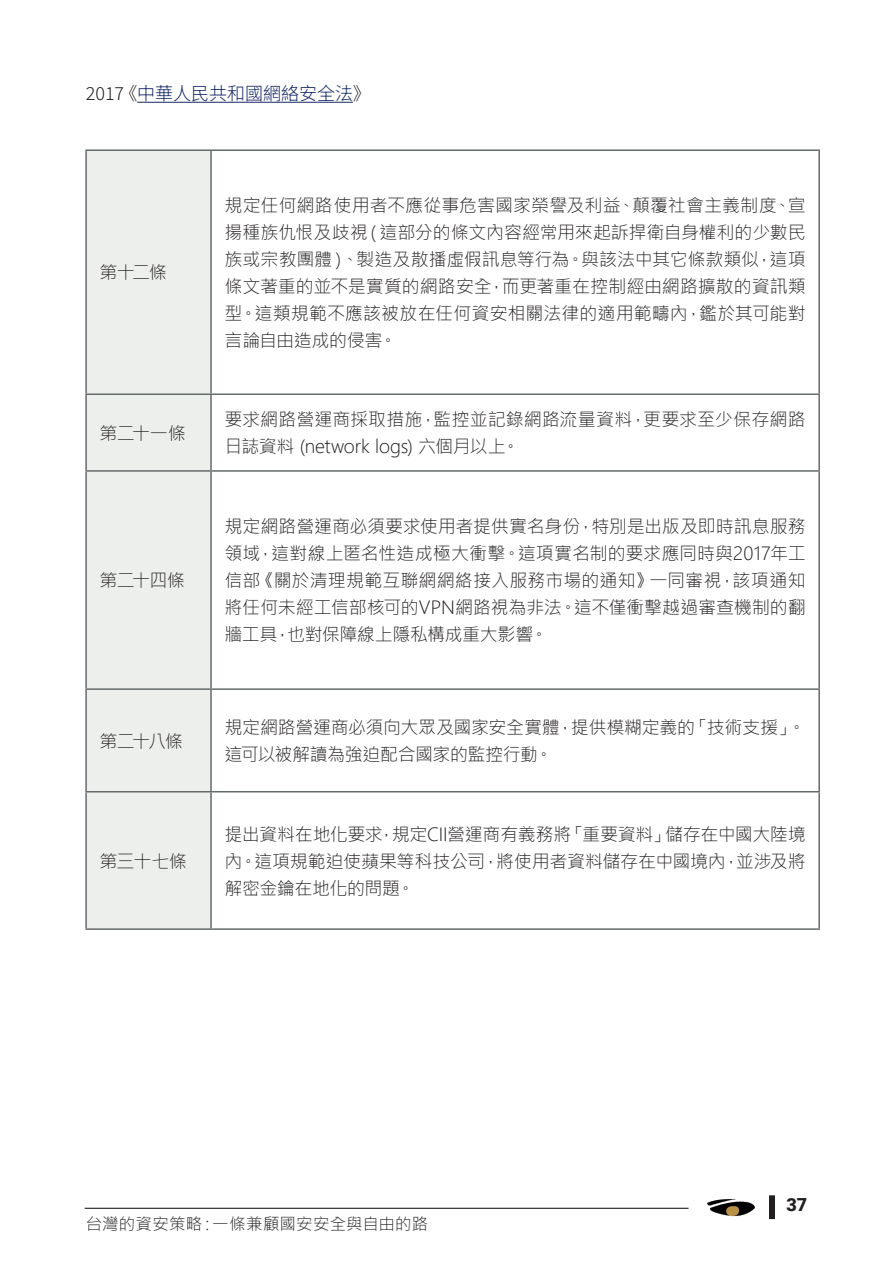
<style>
.page{position:relative;width:893px;height:1263px;background:#fff}
.page>*{position:absolute;margin:0;border:0;box-sizing:border-box;transform-origin:0 0}
.t1{font:300 18px/27px "Microsoft Jheng Hei";letter-spacing:-.015em;color:#231f20;text-align:justify}
.Paragraph_Style_1{font:100 18px "Noto Sans SC";color:#142864}
.t2{font:900 18px "Roboto";color:#231f20}
.t3{font:300 16.5px "Microsoft Jheng Hei";letter-spacing:.01em;color:#231f20}
.s1{color:#231f20}
</style>
<div class="page">
<img style="left:688px;top:1199px;width:67px;height:18px">
<div style="left:769px;top:1195px;width:6px;height:24px;background:#231f20"></div>
<hr style="left:85px;top:1208px;width:603px;height:1px;background:#231f20">
<div style="left:87px;top:151px;width:123px;height:777px;background:#edefed"></div>
<hr style="left:85px;top:149px;width:126px;height:2px;background:#656a6a">
<hr style="left:85px;top:151px;width:2px;height:242px;background:#656a6a">
<hr style="left:211px;top:149px;width:609px;height:2px;background:#656a6a">
<hr style="left:210px;top:151px;width:2px;height:242px;background:#656a6a">
<hr style="left:818px;top:151px;width:2px;height:242px;background:#656a6a">
<hr style="left:85px;top:393px;width:126px;height:2px;background:#656a6a">
<hr style="left:85px;top:395px;width:2px;height:75px;background:#656a6a">
<hr style="left:211px;top:393px;width:609px;height:2px;background:#656a6a">
<hr style="left:210px;top:395px;width:2px;height:75px;background:#656a6a">
<hr style="left:818px;top:395px;width:2px;height:75px;background:#656a6a">
<hr style="left:85px;top:470px;width:126px;height:2px;background:#656a6a">
<hr style="left:85px;top:472px;width:2px;height:216px;background:#656a6a">
<hr style="left:211px;top:470px;width:609px;height:2px;background:#656a6a">
<hr style="left:210px;top:472px;width:2px;height:216px;background:#656a6a">
<hr style="left:818px;top:472px;width:2px;height:216px;background:#656a6a">
<hr style="left:85px;top:688px;width:126px;height:2px;background:#656a6a">
<hr style="left:85px;top:690px;width:2px;height:101px;background:#656a6a">
<hr style="left:211px;top:688px;width:609px;height:2px;background:#656a6a">
<hr style="left:210px;top:690px;width:2px;height:101px;background:#656a6a">
<hr style="left:818px;top:690px;width:2px;height:101px;background:#656a6a">
<hr style="left:85px;top:791px;width:126px;height:1px;background:#656a6a">
<hr style="left:85px;top:792px;width:2px;height:136px;background:#656a6a">
<hr style="left:211px;top:791px;width:609px;height:1px;background:#656a6a">
<hr style="left:210px;top:792px;width:2px;height:136px;background:#656a6a">
<hr style="left:818px;top:792px;width:2px;height:136px;background:#656a6a">
<hr style="left:85px;top:928px;width:126px;height:2px;background:#656a6a">
<hr style="left:211px;top:928px;width:609px;height:2px;background:#656a6a">
<hr style="left:137px;top:102px;width:216px;height:1px;background:#142864">
<p class="Paragraph_Style_1" style="left:86px;top:83px;width:287px"><span class="s1">2017 《</span>中華人民共和國網絡安全法<span class="s1">》</span></p>
<p class="t1" style="left:100px;top:259px;width:69px">第十二條</p>
<p class="t1" style="left:100px;top:420px;width:88px">第二十一條</p>
<p class="t1" style="left:100px;top:567px;width:87px">第二十四條</p>
<p class="t1" style="left:100px;top:727px;width:85px">第二十八條</p>
<p class="t1" style="left:100px;top:847px;width:89px">第三十七條</p>
<p class="t1" style="left:225px;top:192px;width:583px">規定任何網路使用者不應從事危害國家榮譽及利益、顛覆社會主義制度、宣揚種族仇恨及歧視（這部分的條文內容經常用來起訴捍衛自身權利的少數民族或宗教團體）、製造及散播虛假訊息等行為。與該法中其它條款類似，這項條文著重的並不是實質的網路安全，而更著重在控制經由網路擴散的資訊類型。這類規範不應該被放在任何資安相關法律的適用範疇內，鑑於其可能對言論自由造成的侵害。</p>
<p class="t1" style="left:225px;top:406px;width:583px">要求網路營運商採取措施，監控並記錄網路流量資料，更要求至少保存網路日誌資料 (network logs) 六個月以上。</p>
<p class="t1" style="left:225px;top:513px;width:583px">規定網路營運商必須要求使用者提供實名身份，特別是出版及即時訊息服務領域，這對線上匿名性造成極大衝擊。這項實名制的要求應同時與2017年工信部《關於清理規範互聯網網絡接入服務市場的通知》一同審視，該項通知將任何未經工信部核可的VPN網路視為非法。這不僅衝擊越過審查機制的翻牆工具，也對保障線上隱私構成重大影響。</p>
<p class="t1" style="left:225px;top:714px;width:583px">規定網路營運商必須向大眾及國家安全實體，提供模糊定義的「技術支援」。這可以被解讀為強迫配合國家的監控行動。</p>
<p class="t1" style="left:225px;top:820px;width:583px">提出資料在地化要求，規定CII營運商有義務將「重要資料」儲存在中國大陸境內。這項規範迫使蘋果等科技公司，將使用者資料儲存在中國境內，並涉及將解密金鑰在地化的問題。</p>
<p class="t2" style="left:786px;top:1192px;width:22px">37</p>
<p class="t3" style="left:86px;top:1213px;width:344px">台灣的資安策略：一條兼顧國安安全與自由的路</p>
</div>
